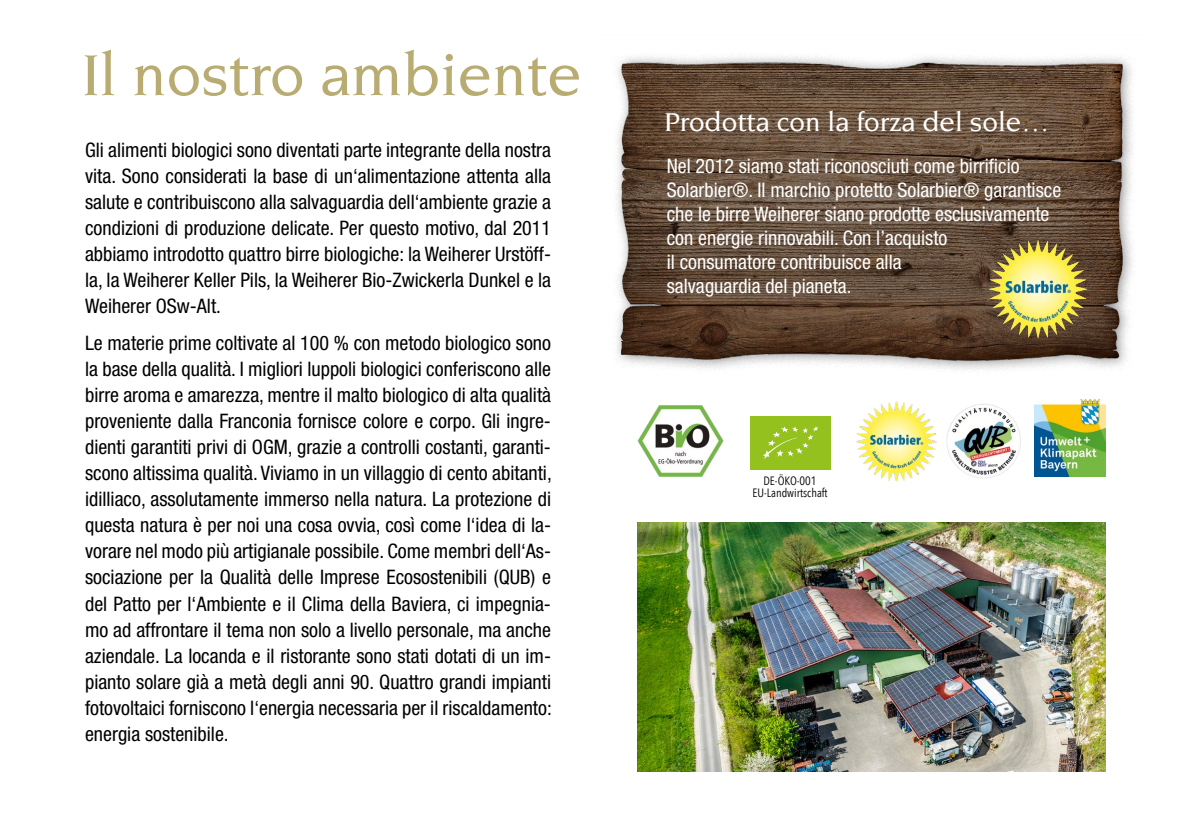
<style>
.page{position:relative;width:1191px;height:840px;background:#fff}
.page>*{position:absolute;margin:0;border:0;box-sizing:border-box;transform-origin:0 0}
.t1{font:500 62px "Novarese Std";color:#b8ac73}
.t2{font:500 28px "Novarese Std";color:#fff}
.t3{font:condensed 20px/26px "Helvetica Neue LT Std";color:#000;text-align:justify}
.t4{font:condensed 20px/24px "Helvetica Neue LT Std";color:#fff}
.t5{font:12px/12px "Avenir Next Condensed";color:#000;text-align:center}
</style>
<div class="page">
<img style="left:616px;top:56px;width:517px;height:315px">
<img style="left:988px;top:238px;width:101px;height:101px;border-radius:50px">
<img style="left:637px;top:405px;width:87px;height:71px">
<img style="left:946px;top:404px;width:74px;height:73px;border-radius:37px">
<div style="left:946px;top:403px;width:74px;height:75px;border:1px solid #ededed;border-radius:50%"></div>
<img style="left:1034px;top:399px;width:72px;height:77px">
<div style="left:749px;top:415px;width:81px;height:54px;background:#95c11f"></div>
<svg style="left:763px;top:426px;width:55px;height:32px"></svg>
<img style="left:856px;top:400px;width:81px;height:81px;border-radius:41px">
<img style="left:637px;top:522px;width:469px;height:249px">
<h1 class="t1" style="left:82px;top:40px;width:501px">Il nostro ambiente</h1>
<p class="t3" style="left:85px;top:136px;width:467px">Gli alimenti biologici sono diventati parte integrante della nostra vita. Sono considerati la base di un‘alimentazione attenta alla salute e contribuiscono alla salvaguardia dell‘ambiente grazie a condizioni di produzione delicate. Per questo motivo, dal 2011 abbiamo introdotto quattro birre biologiche: la Weiherer Urstöff&shy;la, la Weiherer Keller Pils, la Weiherer Bio-Zwickerla Dunkel e la Weiherer OSw-Alt.</p>
<p class="t3" style="left:85px;top:330px;width:468px">Le materie prime coltivate al 100 % con metodo biologico sono la base della qualità. I migliori luppoli biologici conferiscono alle birre aroma e amarezza, mentre il malto biologico di alta qualità proveniente dalla Franconia fornisce colore e corpo. Gli ingre&shy;dienti garantiti privi di OGM, grazie a controlli costanti, garanti&shy;scono altissima qualità. Viviamo in un villaggio di cento abitanti, idilliaco, assolutamente immerso nella natura. La protezione di questa natura è per noi una cosa ovvia, così come l‘idea di la&shy;vorare nel modo più artigianale possibile. Come membri dell‘As&shy;sociazione per la Qualità delle Imprese Ecosostenibili (QUB) e del Patto per l‘Ambiente e il Clima della Baviera, ci impegnia&shy;mo ad affrontare il tema non solo a livello personale, ma anche aziendale. La locanda e il ristorante sono stati dotati di un im&shy;pianto solare già a metà degli anni 90. Quattro grandi impianti fotovoltaici forniscono l‘energia necessaria per il riscaldamento: energia sostenibile.</p>
<h2 class="t2" style="left:664px;top:106px;width:387px">Prodotta con la forza del sole…</h2>
<p class="t4" style="left:666px;top:154px;width:396px">Nel 2012 siamo stati riconosciuti come birrificio Solarbier®. Il marchio protetto Solarbier® garantisce che le birre Weiherer siano prodotte esclusivamente con energie rinnovabili. Con l’acquisto<br>il consumatore contribuisce alla<br>salvaguardia del pianeta.</p>
<p class="t5" style="left:752px;top:473px;width:77px">DE-ÖKO-001<br>EU-Landwirtschaft</p>
</div>
